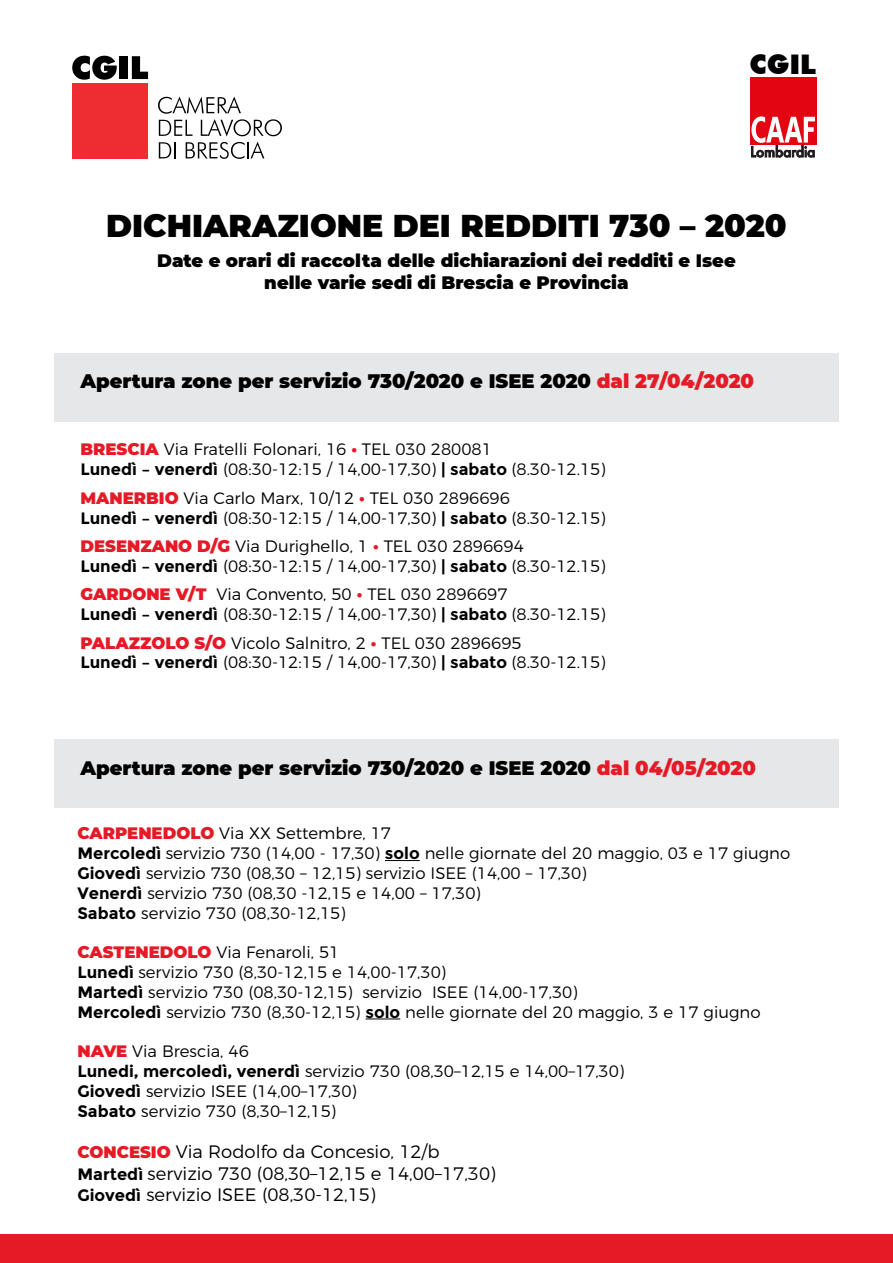
<style>
.page{position:relative;width:893px;height:1263px;background:#fff}
.page>*{position:absolute;margin:0;border:0;box-sizing:border-box;transform-origin:0 0}
.t1{font:900 31.5px "Montserrat";color:#000}
.t2{font:900 27px "Futura BT";color:#000}
.t3{font:900 19.5px "Montserrat";color:#000}
.t4{font:300 18px "Montserrat";color:#000}
.t5{font:900 18px "Montserrat";color:#000}
.t6{font:300 16.5px "Montserrat";color:#000}
.s1{color:#e51a26}
.s2{font-weight:900;color:#e51a26}
.s3{font-weight:700}
.s4{font-weight:900;font-size:16.5px;color:#e51a26}
.s5{font-weight:700;font-size:16.5px}
</style>
<div class="page">
<div style="left:54px;top:353px;width:785px;height:68px;background:#e6e7e9"></div>
<hr style="left:385px;top:860px;width:35px;height:1px;background:#000">
<hr style="left:365px;top:1018px;width:35px;height:1px;background:#000">
<div style="left:0;top:1234px;width:893px;height:29px;background:#e51a26"></div>
<div style="left:73px;top:83px;width:75px;height:75px;background:#ee2d32"></div>
<svg style="left:72px;top:56px;width:45px;height:24px"></svg>
<div style="left:119px;top:56px;width:9px;height:23px;background:#000001"></div>
<svg style="left:132px;top:56px;width:16px;height:23px"></svg>
<svg style="left:158px;top:96px;width:124px;height:40px"></svg>
<svg style="left:159px;top:142px;width:17px;height:16px"></svg>
<svg style="left:186px;top:142px;width:78px;height:17px"></svg>
<div style="left:54px;top:739px;width:785px;height:69px;background:#e6e7e9"></div>
<div style="left:750px;top:77px;width:67px;height:67px;background:#e30512"></div>
<svg style="left:751px;top:116px;width:64px;height:42px"></svg>
<h2 class="t2" style="left:749px;top:48px;width:68px">CGIL</h2>
<p class="t1" style="left:106px;top:203px;width:682px">DICHIARAZIONE DEI REDDITI 730 – 2020</p>
<p class="t5" style="left:157px;top:248px;width:580px">Date e orari di raccolta delle dichiarazioni dei redditi e Isee</p>
<p class="t5" style="left:264px;top:269px;width:366px">nelle varie sedi di Brescia e Provincia</p>
<p class="t3" style="left:80px;top:367px;width:675px">Apertura zone per servizio 730/2020 e ISEE 2020 <span class="s1">dal 27/04/2020</span></p>
<p class="t6" style="left:80px;top:437px;width:413px"><span class="s2">BRESCIA</span> Via Fratelli Folonari, 16 <span class="s2">·</span> TEL 030 280081</p>
<p class="t6" style="left:80px;top:456px;width:527px"><span class="s3">Lunedì – venerdì</span> (08:30-12:15 / 14,00-17,30) <span class="s3">| sabato</span> (8.30-12.15)</p>
<p class="t6" style="left:80px;top:485px;width:431px"><span class="s2">MANERBIO</span> Via Carlo Marx, 10/12 <span class="s2">·</span> TEL 030 2896696</p>
<p class="t6" style="left:80px;top:505px;width:527px"><span class="s3">Lunedì – venerdì</span> (08:30-12:15 / 14,00-17,30) <span class="s3">| sabato</span> (8.30-12.15)</p>
<p class="t6" style="left:80px;top:533px;width:445px"><span class="s2">DESENZANO D/G</span> Via Durighello, 1 <span class="s2">·</span> TEL 030 2896694</p>
<p class="t6" style="left:80px;top:553px;width:527px"><span class="s3">Lunedì – venerdì</span> (08:30-12:15 / 14,00-17,30) <span class="s3">| sabato</span> (8.30-12.15)</p>
<p class="t6" style="left:80px;top:582px;width:429px"><span class="s2">GARDONE V/T</span> Via Convento, 50 <span class="s2">·</span> TEL 030 2896697</p>
<p class="t6" style="left:80px;top:601px;width:527px"><span class="s3">Lunedì – venerdì</span> (08:30-12:15 / 14,00-17,30) <span class="s3">| sabato</span> (8.30-12.15)</p>
<p class="t6" style="left:80px;top:630px;width:443px"><span class="s2">PALAZZOLO S/O</span> Vicolo Salnitro, 2 <span class="s2">·</span> TEL 030 2896695</p>
<p class="t6" style="left:80px;top:650px;width:527px"><span class="s3">Lunedì – venerdì</span> (08:30-12:15 / 14,00-17,30) <span class="s3">| sabato</span> (8.30-12.15)</p>
<p class="t3" style="left:80px;top:753px;width:677px">Apertura zone per servizio 730/2020 e ISEE 2020 <span class="s1">dal 04/05/2020</span></p>
<p class="t6" style="left:77px;top:821px;width:315px"><span class="s2">CARPENEDOLO</span> Via XX Settembre, 17</p>
<p class="t6" style="left:77px;top:840px;width:714px"><span class="s3">Mercoledì</span> servizio 730 (14,00 - 17,30) <span class="s3">solo</span> nelle giornate del 20 maggio, 03 e 17 giugno</p>
<p class="t6" style="left:77px;top:860px;width:511px"><span class="s3">Giovedì</span> servizio 730 (08,30 – 12,15) servizio ISEE (14,00 – 17,30)</p>
<p class="t6" style="left:77px;top:880px;width:405px"><span class="s3">Venerdì</span> servizio 730 (08,30 -12,15 e 14,00 – 17,30)</p>
<p class="t6" style="left:77px;top:900px;width:270px"><span class="s3">Sabato</span> servizio 730 (08,30-12,15)</p>
<p class="t6" style="left:77px;top:939px;width:264px"><span class="s2">CASTENEDOLO</span> Via Fenaroli, 51</p>
<p class="t6" style="left:77px;top:959px;width:370px"><span class="s3">Lunedì</span> servizio 730 (8,30-12,15 e 14,00-17,30)</p>
<p class="t6" style="left:77px;top:979px;width:502px"><span class="s3">Martedì</span> servizio 730 (08,30-12,15) servizio ISEE (14,00-17,30)</p>
<p class="t6" style="left:77px;top:999px;width:685px"><span class="s3">Mercoledì</span> servizio 730 (8,30-12,15) <span class="s3">solo</span> nelle giornate del 20 maggio, 3 e 17 giugno</p>
<p class="t6" style="left:77px;top:1038px;width:173px"><span class="s2">NAVE</span> Via Brescia, 46</p>
<p class="t6" style="left:77px;top:1058px;width:548px"><span class="s3">Lunedi, mercoledì, venerdì</span> servizio 730 (08,30–12,15 e 14,00–17,30)</p>
<p class="t6" style="left:77px;top:1078px;width:281px"><span class="s3">Giovedì</span> servizio ISEE (14,00–17,30)</p>
<p class="t6" style="left:77px;top:1098px;width:260px"><span class="s3">Sabato</span> servizio 730 (8,30–12,15)</p>
<p class="t4" style="left:77px;top:1138px;width:364px"><span class="s4">CONCESIO</span> Via Rodolfo da Concesio, 12/b</p>
<p class="t4" style="left:77px;top:1159px;width:420px"><span class="s5">Martedì</span> servizio 730 (08,30–12,15 e 14,00–17,30)</p>
<p class="t4" style="left:77px;top:1181px;width:300px"><span class="s5">Giovedì</span> servizio ISEE (08,30-12,15)</p>
</div>
